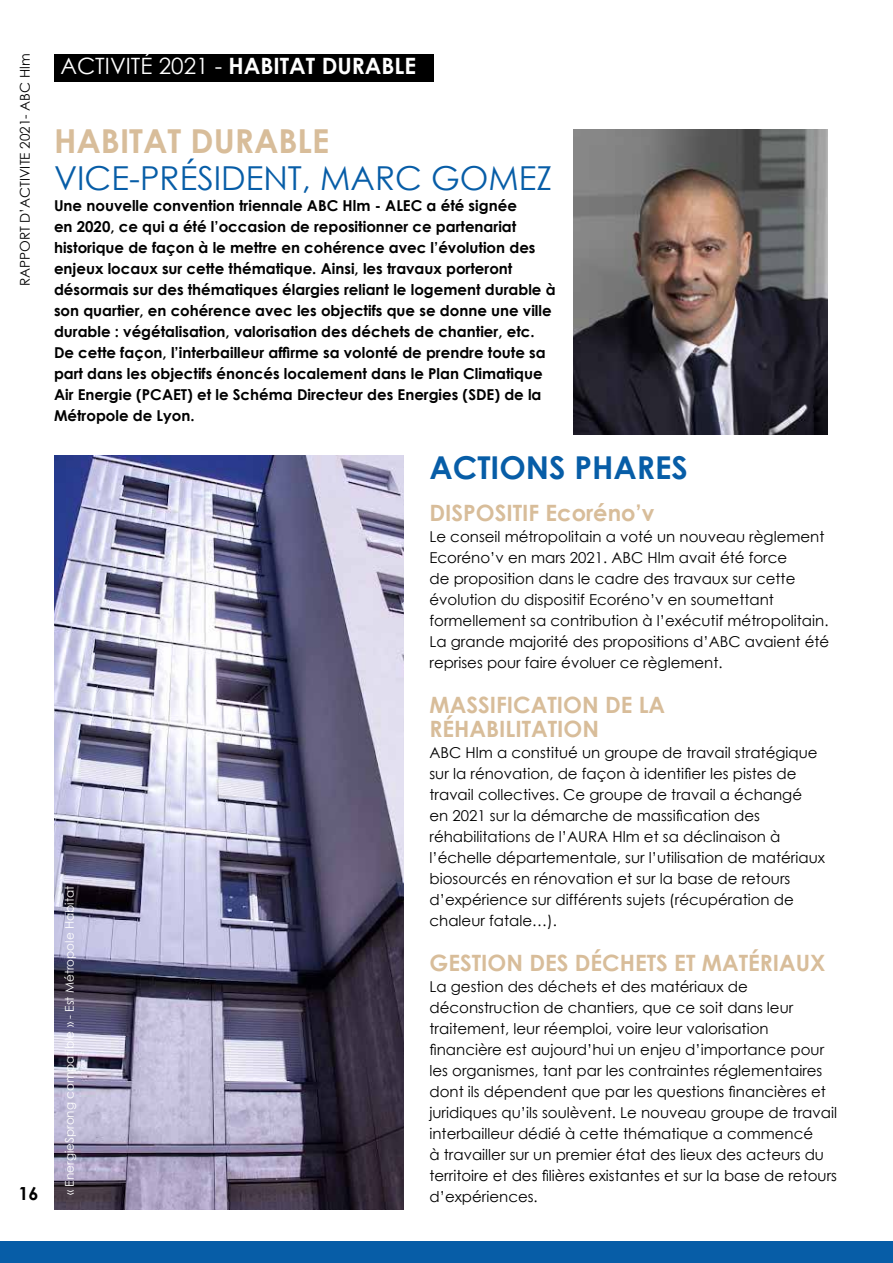
<style>
.page{position:relative;width:893px;height:1263px;background:#fff}
.page>*{position:absolute;margin:0;border:0;box-sizing:border-box;transform-origin:0 0}
.t1{font:33px "Century Gothic";color:#075da7}
.t2{font:700 33px "Century Gothic";color:#d8bd9a}
.t3{font:700 31.5px "Century Gothic";color:#075da7}
.t4{font:700 22.5px/24px "Century Gothic";color:#d8bd9a}
.t5{font:700 22.5px "Century Gothic";color:#fff}
.t6{font:700 18px "Century Gothic";color:#000}
.t7{font:15px/21px "Century Gothic";color:#000}
.t8{font:700 15px/21px "Century Gothic";color:#000}
.t9{font:13.5px "Century Gothic";color:#000}
.t10{font:12px "Century Gothic";color:#fff}
.s1{font-weight:400}
</style>
<div class="page">
<div style="left:0;top:1241px;width:893px;height:22px;background:#075da7"></div>
<div style="left:54px;top:54px;width:380px;height:28px;background:#000"></div>
<img style="left:54px;top:455px;width:350px;height:754px">
<img style="left:574px;top:130px;width:253px;height:304px">
<p class="t9" style="left:16px;top:286px;width:234px;rotate:-90deg">RAPPORT D’ACTIVITE 2021- ABC Hlm</p>
<h3 class="t5" style="left:60px;top:49px;width:357px"><span class="s1">ACTIVITÉ 2021 -</span> HABITAT DURABLE</h3>
<h1 class="t2" style="left:54px;top:115px;width:277px">HABITAT DURABLE</h1>
<h1 class="t1" style="left:54px;top:155px;width:500px">VICE-PRÉSIDENT, MARC GOMEZ</h1>
<p class="t8" style="left:54px;top:194px;width:503px">Une nouvelle convention triennale ABC Hlm - ALEC a été signée<br>en 2020, ce qui a été l’occasion de repositionner ce partenariat historique de façon à le mettre en cohérence avec l’évolution des enjeux locaux sur cette thématique. Ainsi, les travaux porteront désormais sur des thématiques élargies reliant le logement durable à son quartier, en cohérence avec les objectifs que se donne une ville durable : végétalisation, valorisation des déchets de chantier, etc.<br>De cette façon, l’interbailleur affirme sa volonté de prendre toute sa part dans les objectifs énoncés localement dans le Plan Climatique Air Energie (PCAET) et le Schéma Directeur des Energies (SDE) de la Métropole de Lyon.</p>
<p class="t6" style="left:19px;top:1180px;width:22px">16</p>
<p class="t10" style="left:61px;top:1195px;width:311px;rotate:-90deg">« EnergieSprong compatible » - Est Métropole Habitat</p>
<h2 class="t3" style="left:429px;top:443px;width:260px">ACTIONS PHARES</h2>
<h3 class="t4" style="left:429px;top:499px;width:227px">DISPOSITIF Ecoréno’v</h3>
<p class="t7" style="left:429px;top:525px;width:401px">Le conseil métropolitain a voté un nouveau règlement Ecoréno’v en mars 2021. ABC Hlm avait été force<br>de proposition dans le cadre des travaux sur cette évolution du dispositif Ecoréno’v en soumettant formellement sa contribution à l’exécutif métropolitain.<br>La grande majorité des propositions d’ABC avaient été reprises pour faire évoluer ce règlement.</p>
<h3 class="t4" style="left:429px;top:691px;width:237px">MASSIFICATION DE LA<br>RÉHABILITATION</h3>
<p class="t7" style="left:429px;top:741px;width:397px">ABC Hlm a constitué un groupe de travail stratégique sur la rénovation, de façon à identifier les pistes de travail collectives. Ce groupe de travail a échangé<br>en 2021 sur la démarche de massification des réhabilitations de l’AURA Hlm et sa déclinaison à l’échelle départementale, sur l’utilisation de matériaux biosourcés en rénovation et sur la base de retours d’expérience sur différents sujets (récupération de chaleur fatale…).</p>
<h3 class="t4" style="left:429px;top:949px;width:397px">GESTION DES DÉCHETS ET MATÉRIAUX</h3>
<p class="t7" style="left:429px;top:975px;width:409px">La gestion des déchets et des matériaux de déconstruction de chantiers, que ce soit dans leur traitement, leur réemploi, voire leur valorisation financière est aujourd’hui un enjeu d’importance pour les organismes, tant par les contraintes réglementaires dont ils dépendent que par les questions financières et juridiques qu’ils soulèvent. Le nouveau groupe de travail interbailleur dédié à cette thématique a commencé<br>à travailler sur un premier état des lieux des acteurs du territoire et des filières existantes et sur la base de retours d’expériences.</p>
</div>
